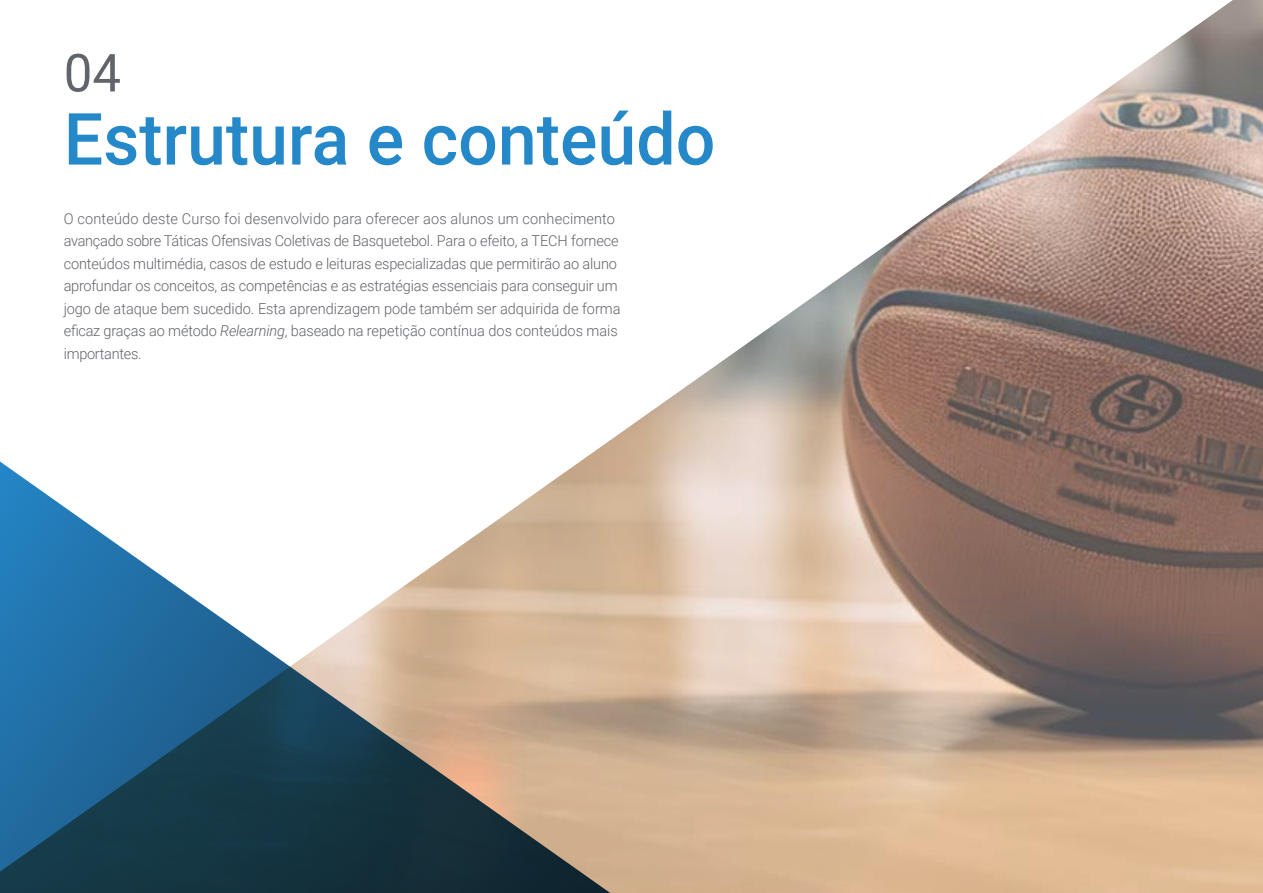
<style>
.page{position:relative;width:1263px;height:893px;background:#fff}
.page>*{position:absolute;margin:0;border:0;box-sizing:border-box;transform-origin:0 0}
.t1{font:500 72px "Roboto";color:#2488c9}
.t2{font:52.5px "Roboto";color:#61646a}
.t3{font:300 15px/22.5px "Roboto";letter-spacing:-.01em;color:#61646a}
.s1{font-style:italic}
</style>
<div class="page">
<img style="left:602px;top:0;width:661px;height:893px">
<svg style="left:0;top:446px;width:640px;height:447px"></svg>
<h2 class="t2" style="left:64px;top:36px;width:59px">04</h2>
<h1 class="t1" style="left:64px;top:89px;width:653px">Estrutura e conteúdo</h1>
<p class="t3" style="left:64px;top:207px;width:558px">O conteúdo deste Curso foi desenvolvido para oferecer aos alunos um conhecimento avançado sobre Táticas Ofensivas Coletivas de Basquetebol. Para o efeito, a TECH fornece conteúdos multimédia, casos de estudo e leituras especializadas que permitirão ao aluno aprofundar os conceitos, as competências e as estratégias essenciais para conseguir um jogo de ataque bem sucedido. Esta aprendizagem pode também ser adquirida de forma eficaz graças ao método <span class="s1">Relearning</span>, baseado na repetição contínua dos conteúdos mais importantes.</p>
</div>
